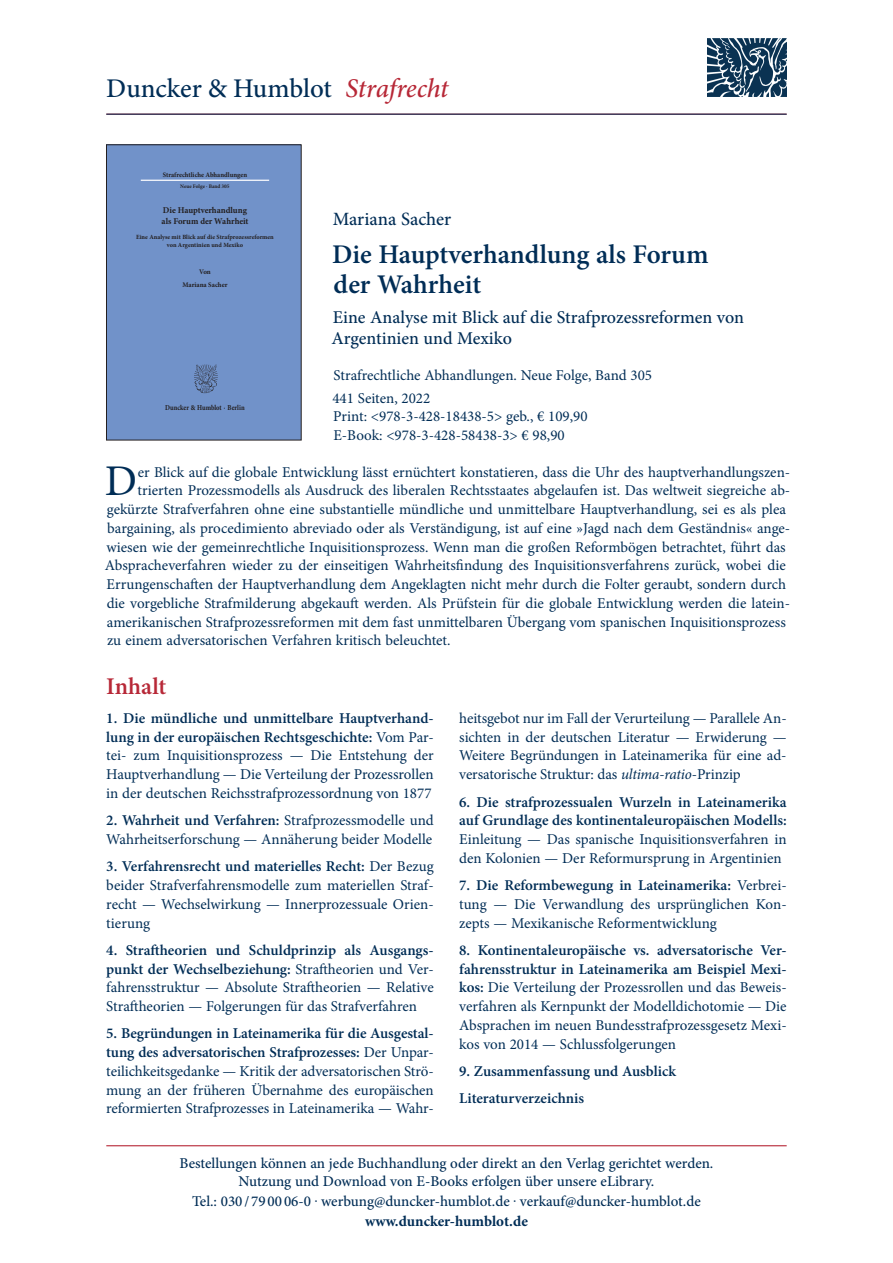
<style>
.page{position:relative;width:893px;height:1263px;background:#fff}
.page>*{position:absolute;margin:0;border:0;box-sizing:border-box;transform-origin:0 0}
.t1{font:43.8px "Minion Pro";color:#002d56}
.t2{font:600 27px/30px "Minion Pro";color:#002d56}
.t3{font:500 27px "Minion Pro";letter-spacing:-.005em;color:#002d56}
.t4{font:600 24px "Minion Pro";color:#b72837}
.t5{font:500 18.75px "Minion Pro";color:#002d56}
.t6{font:500 18px/21px "Minion Pro";color:#002d56}
.t7{font:15px/18.8px "Minion Pro";color:#002d56;text-align:justify}
.t8{font:500 15px/18px "Minion Pro";color:#002d56;text-align:center}
.t9{font:600 15px/18.8px "Minion Pro";color:#002d56}
.t10{font:700 15px "Minion Pro";color:#002d56}
.t11{font:700 8.85px/10.4px "Minion Pro";letter-spacing:-.01em;color:#231f20}
.t12{font:700 7.5px "Minion Pro";letter-spacing:-.005em;color:#231f20;scale:.86 1}
.t13{font:700 7.05px/13.5px "Minion Pro";color:#231f20;text-align:center}
.t14{font:700 6.9px "Minion Pro";color:#231f20;scale:.96 1}
.t15{font:700 6.45px/7.8px "Minion Pro";letter-spacing:.005em;color:#231f20;text-align:center}
.t16{font:700 5.4px "Minion Pro";color:#231f20}
.s1{font-style:italic;color:#b72837}
.s2{font-weight:600}
.s3{font-style:italic}
</style>
<div class="page">
<hr style="left:106px;top:1145px;width:681px;height:1px;background:#b72837">
<div style="left:106px;top:145px;width:195px;height:295px;background:#7192c9"></div>
<hr style="left:141px;top:180px;width:128px;height:1px;background:#fff">
<img style="left:194px;top:364px;width:24px;height:30px">
<div style="left:106px;top:145px;width:195px;height:295px;border:1px solid #231f20"></div>
<img style="left:707px;top:38px;width:79px;height:59px">
<hr style="left:106px;top:114px;width:681px;height:1px;background:#002d56">
<h2 class="t3" style="left:106px;top:70px;width:344px">Duncker &amp; Humblot <span class="s1">Strafrecht</span></h2>
<p class="t14" style="left:163px;top:170px;width:89px">Strafrechtliche Abhandlungen</p>
<p class="t16" style="left:180px;top:182px;width:51px">Neue Folge · Band 305</p>
<p class="t11" style="left:161px;top:205px;width:88px">Die Hauptverhandlung als Forum der Wahrheit</p>
<p class="t15" style="left:136px;top:233px;width:139px">Eine Analyse mit Blick auf die Strafprozessreformen von Argentinien und Mexiko</p>
<p class="t13" style="left:182px;top:265px;width:47px">Von<br>Mariana Sacher</p>
<p class="t12" style="left:165px;top:402px;width:94px">Duncker &amp; Humblot · Berlin</p>
<p class="t5" style="left:333px;top:206px;width:120px">Mariana Sacher</p>
<h2 class="t2" style="left:332px;top:240px;width:378px">Die Hauptverhandlung als Forum der Wahrheit</h2>
<p class="t6" style="left:331px;top:307px;width:414px">Eine Analyse mit Blick auf die Strafprozessreformen von<br>Argentinien und Mexiko</p>
<p class="t7" style="left:332px;top:364px;width:321px;line-height:23px">Strafrechtliche Abhandlungen. Neue Folge, Band 305<br>441 Seiten, 2022</p>
<p class="t7" style="left:333px;top:407px;width:256px">Print: &lt;978-3-428-18438-5&gt; geb., € 109,90<br>E-Book: &lt;978-3-428-58438-3&gt; € 98,90</p>
<h1 class="t1" style="left:105px;top:452px;width:34px">D</h1>
<p class="t7" style="left:138px;top:463px;width:654px">er Blick auf die globale Entwicklung lässt ernüchtert konstatieren, dass die Uhr des hauptverhandlungszen-</p>
<p class="t7" style="left:138px;top:481px;width:654px">trierten Prozessmodells als Ausdruck des liberalen Rechtsstaates abgelaufen ist. Das weltweit siegreiche ab-</p>
<p class="t7" style="left:107px;top:500px;width:681px">gekürzte Strafverfahren ohne eine substantielle mündliche und unmittelbare Hauptverhandlung, sei es als plea</p>
<p class="t7" style="left:107px;top:519px;width:685px">bargaining, als procedimiento abreviado oder als Verständigung, ist auf eine »Jagd nach dem Geständnis« ange-</p>
<p class="t7" style="left:106px;top:538px;width:681px">wiesen wie der gemeinrechtliche Inquisitionsprozess. Wenn man die großen Reformbögen betrachtet, führt das</p>
<p class="t7" style="left:105px;top:556px;width:682px">Abspracheverfahren wieder zu der einseitigen Wahrheitsfindung des Inquisitionsverfahrens zurück, wobei die</p>
<p class="t7" style="left:107px;top:575px;width:681px">Errungenschaften der Hauptverhandlung dem Angeklagten nicht mehr durch die Folter geraubt, sondern durch</p>
<p class="t7" style="left:107px;top:594px;width:685px">die vorgebliche Strafmilderung abgekauft werden. Als Prüfstein für die globale Entwicklung werden die latein-</p>
<p class="t7" style="left:107px;top:613px;width:680px">amerikanischen Strafprozessreformen mit dem fast unmittelbaren Übergang vom spanischen Inquisitionsprozess</p>
<p class="t7" style="left:107px;top:631px;width:345px">zu einem adversatorischen Verfahren kritisch beleuchtet.</p>
<h3 class="t4" style="left:106px;top:669px;width:62px">Inhalt</h3>
<p class="t7" style="left:106px;top:709px;width:329px"><span class="s2">1. Die mündliche und unmittelbare Hauptverhand&shy;lung in der europäischen Rechtsgeschichte:</span> Vom Par&shy;tei- zum Inquisitionsprozess — Die Entstehung der Hauptverhandlung — Die Verteilung der Prozessrollen in der deutschen Reichsstrafprozessordnung von 1877</p>
<p class="t7" style="left:106px;top:811px;width:329px"><span class="s2">2. Wahrheit und Verfahren:</span> Strafprozessmodelle und<br>Wahrheitserforschung — Annäherung beider Modelle</p>
<p class="t7" style="left:106px;top:857px;width:329px"><span class="s2">3. Verfahrensrecht und materielles Recht:</span> Der Bezug beider Strafverfahrensmodelle zum materiellen Straf&shy;recht — Wechselwirkung — Innerprozessuale Orien&shy;tierung</p>
<p class="t7" style="left:106px;top:941px;width:329px"><span class="s2">4. Straftheorien und Schuldprinzip als Ausgangs&shy;punkt der Wechselbeziehung:</span> Straftheorien und Ver&shy;fahrensstruktur — Absolute Straftheorien — Relative Straftheorien — Folgerungen für das Strafverfahren</p>
<p class="t7" style="left:106px;top:1024px;width:329px"><span class="s2">5. Begründungen in Lateinamerika für die Ausgestal&shy;tung des adversatorischen Strafprozesses:</span> Der Unpar&shy;teilichkeitsgedanke — Kritik der adversatorischen Strö&shy;mung an der früheren Übernahme des europäischen reformierten Strafprozesses in Lateinamerika — Wahr-</p>
<p class="t7" style="left:459px;top:709px;width:329px">heitsgebot nur im Fall der Verurteilung — Parallele An&shy;sichten in der deutschen Literatur — Erwiderung — Weitere Begründungen in Lateinamerika für eine ad&shy;versatorische Struktur: das <span class="s3">ultima-ratio</span>-Prinzip</p>
<p class="t9" style="left:459px;top:792px;width:329px">6. Die strafprozessualen Wurzeln in Lateinamerika auf Grundlage des kontinentaleuropäischen Modells:</p>
<p class="t7" style="left:459px;top:830px;width:329px">Einleitung — Das spanische Inquisitionsverfahren in den Kolonien — Der Reformursprung in Argentinien</p>
<p class="t7" style="left:459px;top:876px;width:329px"><span class="s2">7. Die Reformbewegung in Lateinamerika:</span> Verbrei&shy;tung — Die Verwandlung des ursprünglichen Kon&shy;zepts — Mexikanische Reformentwicklung</p>
<p class="t7" style="left:459px;top:941px;width:329px"><span class="s2">8. Kontinentaleuropäische vs. adversatorische Ver&shy;fahrensstruktur in Lateinamerika am Beispiel Mexi&shy;kos:</span> Die Verteilung der Prozessrollen und das Beweis&shy;verfahren als Kernpunkt der Modelldichotomie — Die Absprachen im neuen Bundesstrafprozessgesetz Mexi&shy;kos von 2014 — Schlussfolgerungen</p>
<p class="t9" style="left:459px;top:1057px;width:218px;line-height:27.3px">9. Zusammenfassung und Ausblick<br>Literaturverzeichnis</p>
<p class="t8" style="left:179px;top:1154px;width:535px">Bestellungen können an jede Buchhandlung oder direkt an den Verlag gerichtet werden.<br>Nutzung und Download von E-Books erfolgen über unsere eLibrary.</p>
<p class="t8" style="left:192px;top:1192px;width:510px">Tel.: 030 / 79 00 06-0 . werbung@duncker-humblot.de . verkauf@duncker-humblot.de</p>
<p class="t10" style="left:365px;top:1210px;width:164px">www.duncker-humblot.de</p>
</div>
